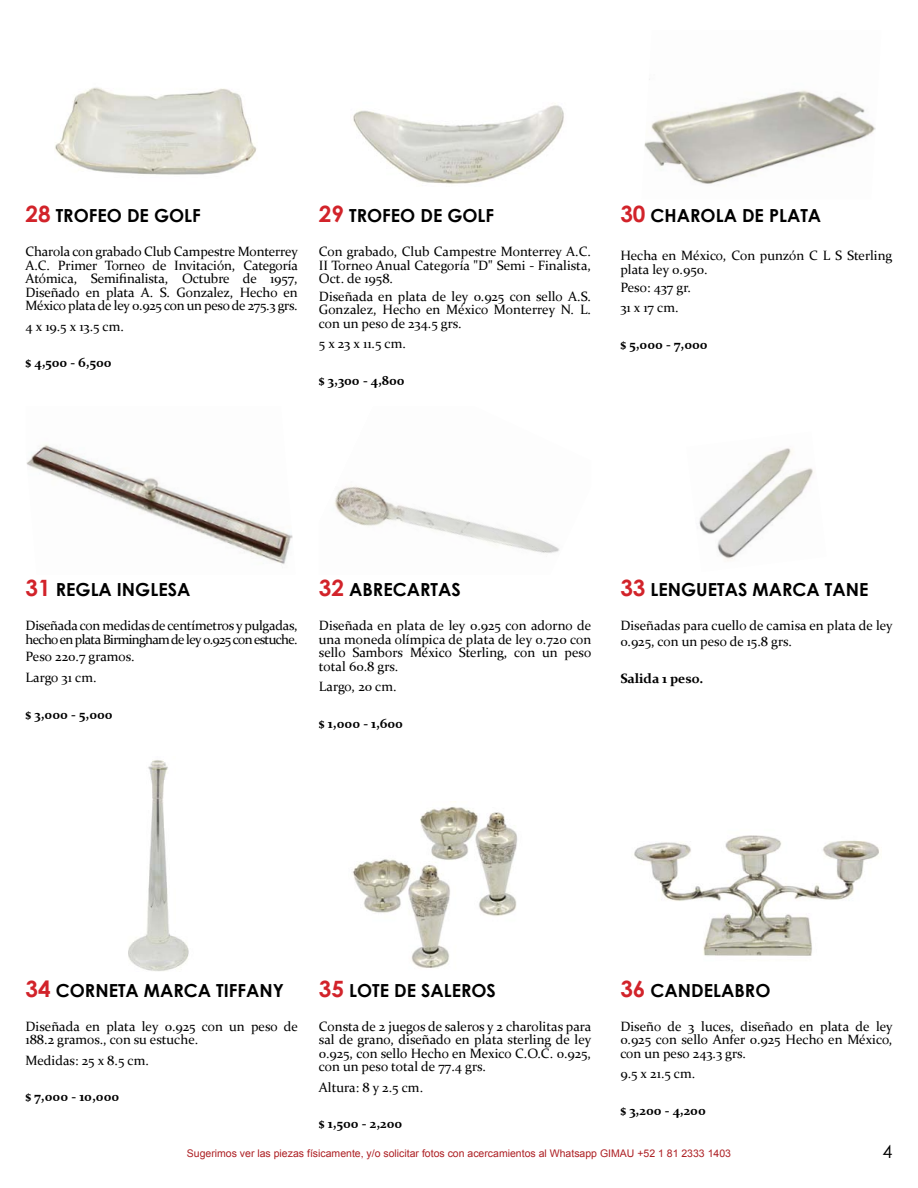
<style>
.page{position:relative;width:918px;height:1188px;background:#fff}
.page>*{position:absolute;margin:0;border:0;box-sizing:border-box;transform-origin:0 0}
.t1{font:700 18px "Century Gothic";color:#000}
.t2{font:18px "Century Gothic";color:#000}
.t3{font:13.5px/13.5px "Constantia";color:#000;text-align:justify}
.t4{font:700 13.5px "Constantia";color:#000}
.t5{font:13.5px/13.5px "Constantia";letter-spacing:-.04em;color:#000}
.t6{font:10.5px "Arial";color:#ad1f23}
.s1{font-size:22.5px;color:#d2232a}
</style>
<div class="page">
<img style="left:55px;top:87px;width:202px;height:88px">
<img style="left:353px;top:103px;width:211px;height:81px">
<img style="left:644px;top:79px;width:232px;height:105px">
<img style="left:26px;top:444px;width:267px;height:120px">
<img style="left:334px;top:486px;width:225px;height:67px">
<img style="left:699px;top:448px;width:114px;height:113px">
<img style="left:128px;top:760px;width:61px;height:211px">
<img style="left:352px;top:801px;width:166px;height:167px">
<img style="left:634px;top:835px;width:245px;height:121px">
<h1 class="t1" style="left:26px;top:202px;width:177px"><span class="s1">28</span> TROFEO DE GOLF</h1>
<p class="t3" style="left:26px;top:244px;width:274px">Charola con grabado Club Campestre Monterrey A.C. Primer Torneo de Invitación, Categoría Atómica, Semifinalista, Octubre de 1957, Diseñado en plata A. S. Gonzalez, Hecho en México plata de ley 0.925 con un peso de 275.3 grs.</p>
<p class="t3" style="left:26px;top:319px;width:100px">4 x 19.5 x 13.5 cm.</p>
<p class="t4" style="left:26px;top:353px;width:88px">$ 4,500 - 6,500</p>
<h1 class="t1" style="left:319px;top:202px;width:177px"><span class="s1">29</span> TROFEO DE GOLF</h1>
<p class="t3" style="left:319px;top:244px;width:274px">Con grabado, Club Campestre Monterrey A.C.<br>II Torneo Anual Categoría "D" Semi - Finalista, Oct. de 1958.</p>
<p class="t3" style="left:319px;top:289px;width:274px">Diseñada en plata de ley 0.925 con sello A.S.<br>Gonzalez, Hecho en México Monterrey N. L. con un peso de 234.5 grs.</p>
<p class="t3" style="left:319px;top:336px;width:89px">5 x 23 x 11.5 cm.</p>
<p class="t4" style="left:319px;top:371px;width:87px">$ 3,300 - 4,800</p>
<h1 class="t1" style="left:620px;top:202px;width:202px"><span class="s1">30</span> CHAROLA DE PLATA</h1>
<p class="t3" style="left:620px;top:248px;width:274px">Hecha en México, Con punzón C L S Sterling plata ley 0.950.</p>
<p class="t3" style="left:620px;top:276px;width:72px;line-height:20.4px">Peso: 437 gr.<br>31 x 17 cm.</p>
<p class="t4" style="left:620px;top:335px;width:89px">$ 5,000 - 7,000</p>
<h1 class="t1" style="left:26px;top:576px;width:166px"><span class="s1">31</span> REGLA INGLESA</h1>
<p class="t5" style="left:26px;top:618px;width:274px">Diseñada con medidas de centímetros y pulgadas, hecho en plata Birmingham de ley 0.925 con estuche.</p>
<p class="t3" style="left:26px;top:646px;width:111px;line-height:20.4px">Peso 220.7 gramos.<br>Largo 31 cm.</p>
<p class="t4" style="left:26px;top:705px;width:89px">$ 3,000 - 5,000</p>
<h1 class="t1" style="left:319px;top:576px;width:143px"><span class="s1">32</span> ABRECARTAS</h1>
<p class="t3" style="left:319px;top:618px;width:274px">Diseñada en plata de ley 0.925 con adorno de una moneda olímpica de plata de ley 0.720 con sello Sambors México Sterling, con un peso total 60.8 grs.</p>
<p class="t3" style="left:319px;top:679px;width:79px">Largo, 20 cm.</p>
<p class="t4" style="left:319px;top:714px;width:86px">$ 1,000 - 1,600</p>
<h1 class="t1" style="left:620px;top:576px;width:237px"><span class="s1">33</span> LENGUETAS MARCA TANE</h1>
<p class="t3" style="left:620px;top:617px;width:274px;line-height:16.2px">Diseñadas para cuello de camisa en plata de ley<br>0.925, con un peso de 15.8 grs.</p>
<p class="t4" style="left:620px;top:669px;width:84px">Salida 1 peso.</p>
<h1 class="t1" style="left:26px;top:976px;width:260px"><span class="s1">34</span> CORNETA MARCA TIFFANY</h1>
<p class="t3" style="left:26px;top:1019px;width:274px">Diseñada en plata ley 0.925 con un peso de<br>188.2 gramos., con su estuche.</p>
<p class="t3" style="left:26px;top:1053px;width:125px">Medidas: 25 x 8.5 cm.</p>
<p class="t4" style="left:26px;top:1087px;width:95px">$ 7,000 - 10,000</p>
<h1 class="t1" style="left:620px;top:976px;width:152px"><span class="s1">36</span> CANDELABRO</h1>
<p class="t3" style="left:620px;top:1019px;width:274px">Diseño de 3 luces, diseñado en plata de ley 0.925 con sello Anfer 0.925 Hecho en México, con un peso 243.3 grs.</p>
<p class="t3" style="left:620px;top:1066px;width:76px">9.5 x 21.5 cm.</p>
<p class="t4" style="left:620px;top:1101px;width:87px">$ 3,200 - 4,200</p>
<p class="t6" style="left:187px;top:1147px;width:546px">Sugerimos ver las piezas físicamente, y/o solicitar fotos con acercamientos al Whatsapp GIMAU +52 1 81 2333 1403</p>
<h1 class="t2" style="left:883px;top:1139px;width:11px">4</h1>
<h1 class="t1" style="left:319px;top:976px;width:179px"><span class="s1">35</span> LOTE DE SALEROS</h1>
<p class="t3" style="left:319px;top:1019px;width:274px">Consta de 2 juegos de saleros y 2 charolitas para sal de grano, diseñado en plata sterling de ley 0.925, con sello Hecho en Mexico C.O.C. 0.925, con un peso total de 77.4 grs.</p>
<p class="t3" style="left:319px;top:1080px;width:106px">Altura: 8 y 2.5 cm.</p>
<p class="t4" style="left:319px;top:1114px;width:85px">$ 1,500 - 2,200</p>
</div>
